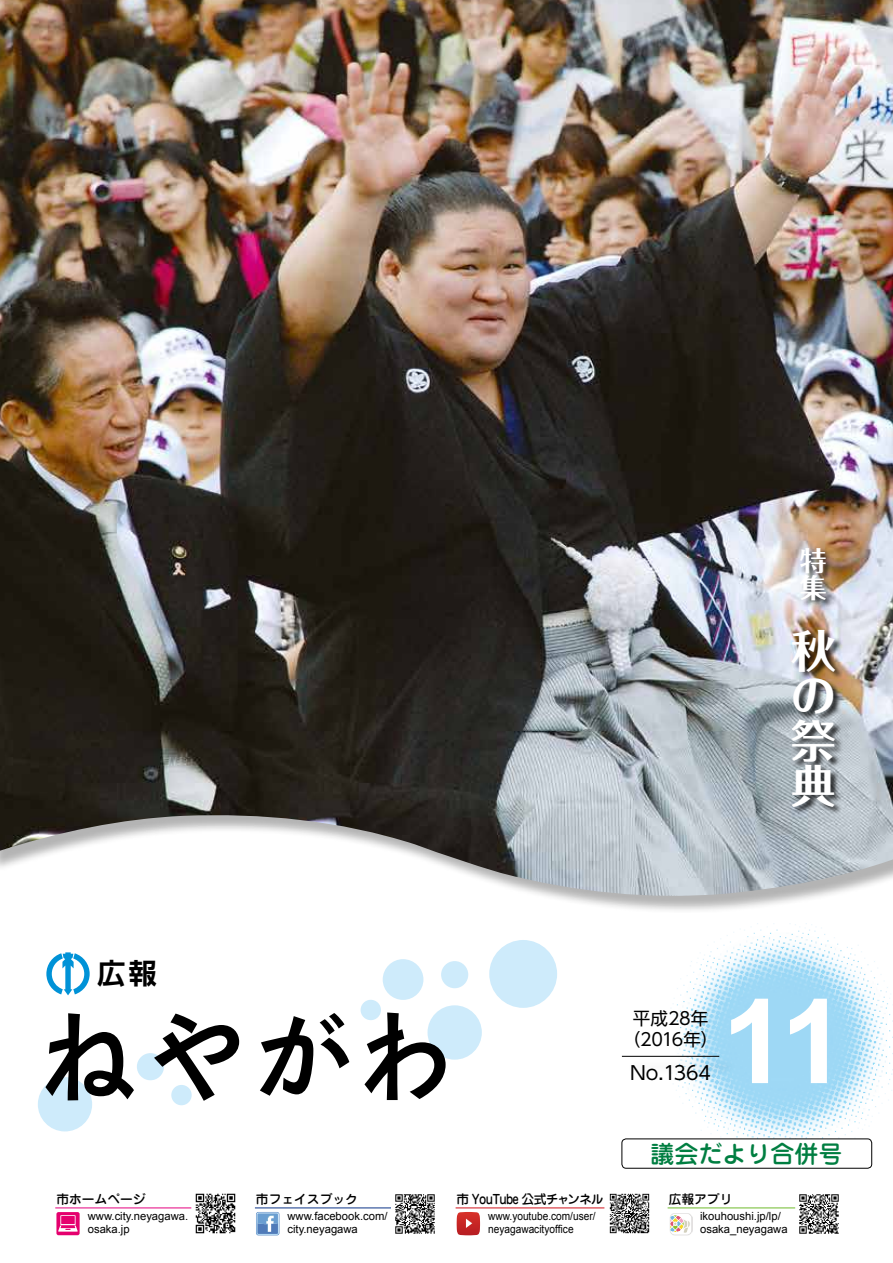
<style>
.page{position:relative;width:893px;height:1263px;background:#fff}
.page>*{position:absolute;margin:0;border:0;box-sizing:border-box;transform-origin:0 0}
.t1{font:700 117.45px "Arial";color:#fff}
.t2{font:500 97.5px "Bokutoh N Std";color:#000}
.t3{font:700 45px/45px "Folk Pro";color:#fff;text-align:justify}
.t4{font:700 28.35px "UD Shin Go Pro De";color:#000}
.t5{font:700 27px/27px "Folk Pro";color:#fff}
.t6{font:500 24px "Jun 34 Pro";color:#007e41}
.t7{font:18.9px "UD Shin Go Pro";letter-spacing:-.01em;color:#000}
.t8{font:17.55px "UD Shin Go Pro";letter-spacing:-.015em;color:#000}
.t9{font:500 12.75px "Jun 34 Pro";color:#000}
.t10{font:500 12.75px "Jun 34 Pro";letter-spacing:-.06em;color:#000}
.t11{font:11.25px/12.8px "Arial";color:#000}
.t12{font:11.25px/12.8px "Arial";color:#000;scale:.9 1}
</style>
<div class="page">
<div style="left:428px;top:1005px;width:54px;height:55px;background:#ceebfb;border-radius:50%"></div>
<div style="left:489px;top:940px;width:68px;height:68px;background:#ceebfb;border-radius:50%"></div>
<img style="left:651px;top:923px;width:242px;height:246px">
<div style="left:441px;top:961px;width:27px;height:27px;background:#ceebfb;border-radius:50%"></div>
<div style="left:383px;top:959px;width:40px;height:41px;background:#ceebfb;border-radius:50%"></div>
<div style="left:361px;top:1000px;width:20px;height:20px;background:#ceebfb;border-radius:50%"></div>
<div style="left:38px;top:1077px;width:54px;height:55px;background:#ceebfb;border-radius:50%"></div>
<div style="left:137px;top:1053px;width:27px;height:27px;background:#ceebfb;border-radius:50%"></div>
<div style="left:171px;top:1085px;width:21px;height:20px;background:#ceebfb;border-radius:50%"></div>
<svg style="left:46px;top:952px;width:44px;height:43px"></svg>
<img style="left:0;top:0;width:893px;height:900px">
<div style="left:792px;top:548px;width:52px;height:267px;background:#000;opacity:.8"></div>
<div style="left:626px;top:1058px;width:110px;height:17px;background:#000;opacity:.3"></div>
<hr style="left:622px;top:1056px;width:97px;height:1px;background:#000">
<div style="left:56px;top:1212px;width:24px;height:23px;background:#e5006e;border-radius:2px"></div>
<svg style="left:58px;top:1215px;width:20px;height:16px"></svg>
<img style="left:195px;top:1193px;width:41px;height:41px">
<hr style="left:55px;top:1208px;width:136px;height:1px;background:#e4007f">
<svg style="left:256px;top:1212px;width:23px;height:23px"></svg>
<img style="left:395px;top:1194px;width:40px;height:40px">
<hr style="left:255px;top:1208px;width:136px;height:1px;background:#0c3388">
<svg style="left:457px;top:1212px;width:23px;height:23px"></svg>
<img style="left:609px;top:1193px;width:41px;height:41px">
<hr style="left:456px;top:1208px;width:148px;height:1px;background:#d0121b">
<img style="left:672px;top:1213px;width:21px;height:23px">
<div style="left:670px;top:1213px;width:21px;height:22px;background:#fff;border-radius:5px"></div>
<svg style="left:670px;top:1214px;width:21px;height:19px"></svg>
<img style="left:799px;top:1194px;width:40px;height:40px">
<hr style="left:668px;top:1208px;width:127px;height:1px;background:#6fba2c">
<div style="left:622px;top:1139px;width:250px;height:29px;background:#fff;border-radius:4px"></div>
<div style="left:622px;top:1139px;width:250px;height:29px;border:1px solid #000;border-radius:4px"></div>
<h3 class="t5" style="left:800px;top:544px;width:28px">特集</h3>
<h3 class="t3" style="left:791px;top:622px;width:46px">秋の祭典</h3>
<h3 class="t4" style="left:97px;top:950px;width:61px">広報</h3>
<h2 class="t2" style="left:39px;top:982px;width:417px">ねやがわ</h2>
<p class="t9" style="left:56px;top:1189px;width:91px">市ホームページ</p>
<p class="t11" style="left:88px;top:1210px;width:102px">www.city.neyagawa. osaka j p.</p>
<p class="t9" style="left:256px;top:1189px;width:103px">市フェイスブック</p>
<p class="t11" style="left:287px;top:1210px;width:102px">www.facebook.com/ city.neyagawa</p>
<p class="t10" style="left:456px;top:1189px;width:149px">市 YouTube 公式チャンネル</p>
<p class="t12" style="left:488px;top:1210px;width:121px">www.youtube.com/user/ neyagawacityoffice</p>
<h3 class="t8" style="left:633px;top:1004px;width:77px">平成28年</h3>
<h1 class="t1" style="left:722px;top:963px;width:126px">11</h1>
<h3 class="t8" style="left:623px;top:1025px;width:97px">（2016年(</h3>
<h3 class="t7" style="left:630px;top:1057px;width:82px">No.1364</h3>
<h3 class="t6" style="left:651px;top:1134px;width:194px">議会だより合併号</h3>
<p class="t9" style="left:669px;top:1189px;width:65px">広報アプリ</p>
<p class="t11" style="left:700px;top:1210px;width:89px">ikouhoushi j p. l p/ / osaka_neyagawa</p>
</div>
